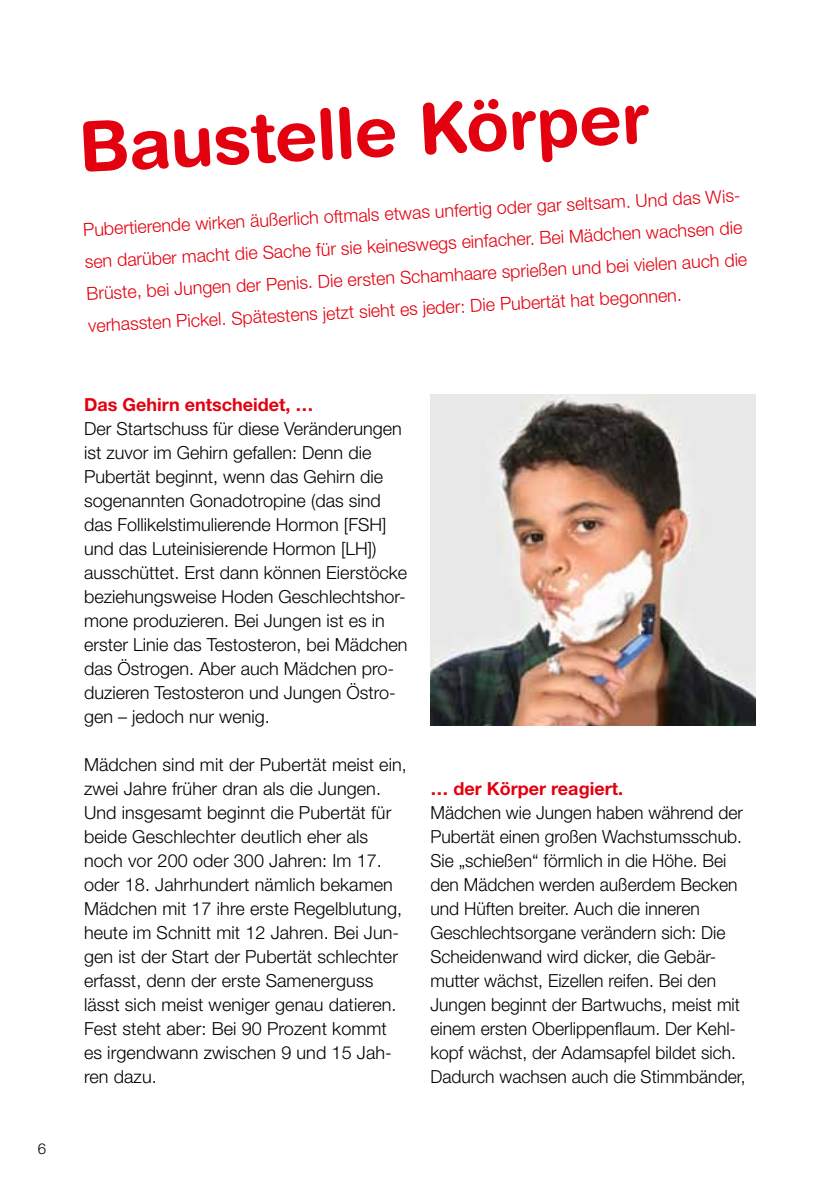
<style>
.page{position:relative;width:840px;height:1191px;background:#fff}
.page>*{position:absolute;margin:0;border:0;box-sizing:border-box;transform-origin:0 0}
.t1{font:700 70px "Helvetica Rounded LT Std";color:#e3000f}
.t2{font:300 18px/24px "Helvetica Neue LT Std";color:#000}
.t3{font:300 18px/32px "Helvetica Neue LT Std";color:#e3000f}
.t4{font:700 18px "Helvetica Neue LT Std";color:#e3000f}
.t5{font:300 15px "Helvetica Neue LT Std";color:#000}
</style>
<div class="page">
<img style="left:430px;top:394px;width:325px;height:331px">
<p class="t5" style="left:38px;top:1139px;width:10px">6</p>
<h1 class="t1" style="left:77px;top:105px;width:572px;rotate:-3deg">Baustelle Körper</h1>
<p class="t3" style="left:82px;top:213px;width:662px;rotate:-3deg">Pubertierende wirken äußerlich oftmals etwas unfertig oder gar seltsam. Und das Wis&shy;sen darüber macht die Sache für sie keineswegs einfacher. Bei Mädchen wachsen die Brüste, bei Jungen der Penis. Die ersten Schamhaare sprießen und bei vielen auch die verhassten Pickel. Spätestens jetzt sieht es jeder: Die Pubertät hat begonnen.</p>
<p class="t4" style="left:84px;top:393px;width:231px">Das Gehirn entscheidet, …</p>
<p class="t2" style="left:84px;top:416px;width:325px">Der Startschuss für diese Veränderungen ist zuvor im Gehirn gefallen: Denn die Pubertät beginnt, wenn das Gehirn die sogenannten Gonadotropine (das sind das Follikelstimulierende Hormon [FSH] und das Luteinisierende Hormon [LH]) ausschüttet. Erst dann können Eierstöcke beziehungsweise Hoden Geschlechtshor&shy;mone produzieren. Bei Jungen ist es in erster Linie das Testosteron, bei Mädchen das Östrogen. Aber auch Mädchen pro&shy;duzieren Testosteron und Jungen Östro&shy;gen – jedoch nur wenig.</p>
<p class="t2" style="left:84px;top:752px;width:324px">Mädchen sind mit der Pubertät meist ein, zwei Jahre früher dran als die Jungen.<br>Und insgesamt beginnt die Pubertät für beide Geschlechter deutlich eher als noch vor 200 oder 300 Jahren: Im 17. oder 18. Jahrhundert nämlich bekamen Mädchen mit 17 ihre erste Regelblutung, heute im Schnitt mit 12 Jahren. Bei Jun&shy;gen ist der Start der Pubertät schlechter erfasst, denn der erste Samenerguss lässt sich meist weniger genau datieren.<br>Fest steht aber: Bei 90 Prozent kommt es irgendwann zwischen 9 und 15 Jah&shy;ren dazu.</p>
<p class="t4" style="left:430px;top:777px;width:194px">… der Körper reagiert.</p>
<p class="t2" style="left:430px;top:800px;width:316px">Mädchen wie Jungen haben während der Pubertät einen großen Wachstumsschub.<br>Sie „schießen“ förmlich in die Höhe. Bei den Mädchen werden außerdem Becken und Hüften breiter. Auch die inneren Geschlechtsorgane verändern sich: Die Scheidenwand wird dicker, die Gebär&shy;mutter wächst, Eizellen reifen. Bei den Jungen beginnt der Bartwuchs, meist mit einem ersten Oberlippenflaum. Der Kehl&shy;kopf wächst, der Adamsapfel bildet sich.<br>Dadurch wachsen auch die Stimmbänder,</p>
</div>
